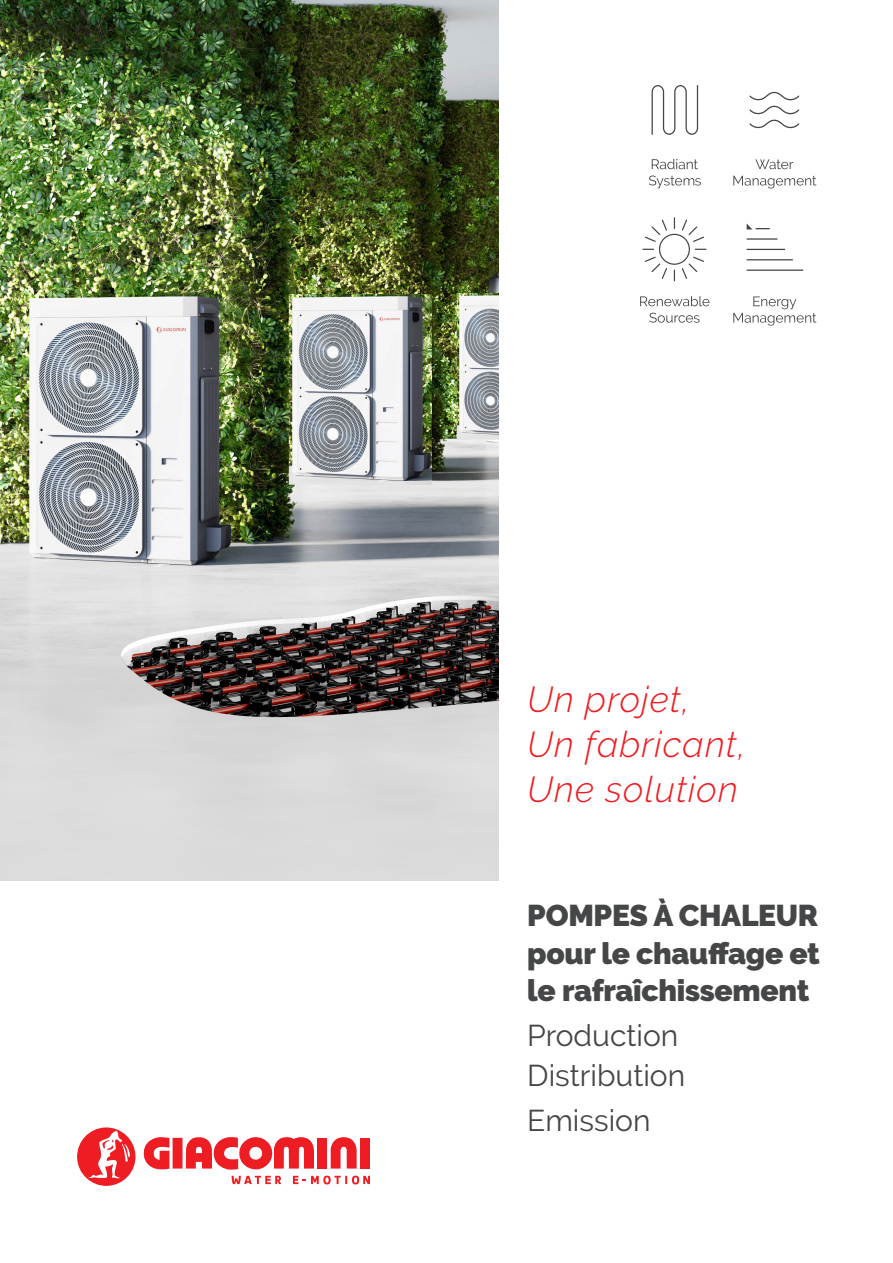
<style>
.page{position:relative;width:893px;height:1263px;background:#fff}
.page>*{position:absolute;margin:0;border:0;box-sizing:border-box;transform-origin:0 0}
.t1{font:italic 300 36px "Raleway";letter-spacing:.03em;color:#ee1d23}
.t2{font:900 30px/37.5px "Raleway";letter-spacing:-.01em;color:#454647;text-align:justify}
.t3{font:30px "Raleway";color:#454647}
</style>
<div class="page">
<svg style="left:143px;top:1137px;width:26px;height:33px"></svg>
<div style="left:173px;top:1138px;width:10px;height:30px;background:#ee1d23"></div>
<svg style="left:186px;top:1137px;width:184px;height:47px"></svg>
<svg style="left:77px;top:1127px;width:59px;height:59px"></svg>
<img style="left:0;top:0;width:499px;height:880px">
<svg style="left:749px;top:92px;width:50px;height:37px"></svg>
<svg style="left:755px;top:159px;width:38px;height:10px"></svg>
<svg style="left:733px;top:176px;width:83px;height:12px"></svg>
<svg style="left:746px;top:223px;width:57px;height:48px"></svg>
<svg style="left:733px;top:296px;width:83px;height:30px"></svg>
<svg style="left:651px;top:85px;width:47px;height:50px"></svg>
<svg style="left:649px;top:176px;width:52px;height:12px"></svg>
<svg style="left:652px;top:159px;width:46px;height:10px"></svg>
<svg style="left:642px;top:217px;width:64px;height:64px"></svg>
<svg style="left:640px;top:296px;width:69px;height:10px"></svg>
<svg style="left:649px;top:313px;width:50px;height:10px"></svg>
<p class="t1" style="left:527px;top:678px;width:165px">Un projet,</p>
<p class="t1" style="left:527px;top:723px;width:221px">Un fabricant,</p>
<p class="t1" style="left:527px;top:768px;width:212px">Une solution</p>
<p class="t2" style="left:527px;top:897px;width:294px">POMPES À CHALEUR pour le chauffage et le rafraîchissement</p>
<p class="t3" style="left:527px;top:1018px;width:153px">Production</p>
<p class="t3" style="left:527px;top:1058px;width:159px">Distribution</p>
<p class="t3" style="left:527px;top:1103px;width:125px">Emission</p>
</div>
